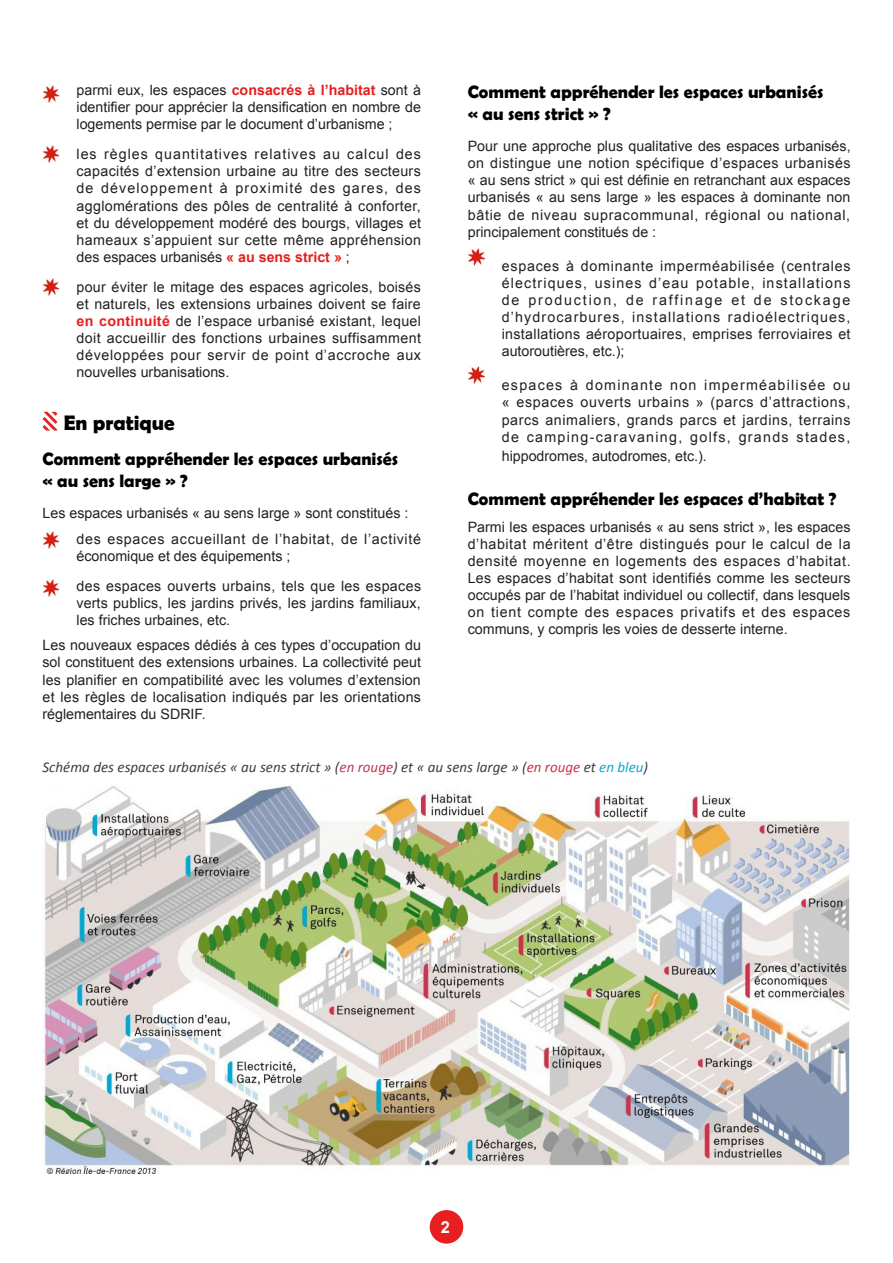
<style>
.page{position:relative;width:893px;height:1263px;background:#fff}
.page>*{position:absolute;margin:0;border:0;box-sizing:border-box;transform-origin:0 0}
.t1{font:700 21px "Berlin Sans FB Demi";color:#000}
.t2{font:700 18px "Berlin Sans FB Demi";color:#000}
.t3{font:700 16.5px "Arial";color:#fff}
.t4{font:italic 15px "Calibri";color:#3e3e3f}
.t5{font:14.25px/17.1px "Arial";color:#231f20;text-align:justify}
.t6{font:14.25px/17.1px "Arial";letter-spacing:.05em;color:#231f20}
.t7{font:14.25px "Arial";letter-spacing:.09em;color:#231f20}
.s1{font-weight:700;color:#e71f20}
.s2{color:#c23653}
.s3{color:#c9354b}
.s4{color:#13a7cd}
</style>
<div class="page">
<div style="left:430px;top:1210px;width:33px;height:33px;background:#e71f20;border-radius:50%"></div>
<img style="left:43px;top:786px;width:807px;height:388px">
<img style="left:43px;top:85px;width:17px;height:17px">
<img style="left:43px;top:278px;width:17px;height:17px">
<img style="left:43px;top:531px;width:17px;height:17px">
<img style="left:43px;top:580px;width:17px;height:17px">
<img style="left:468px;top:249px;width:17px;height:17px">
<img style="left:468px;top:367px;width:17px;height:17px">
<svg style="left:42px;top:411px;width:16px;height:20px"></svg>
<img style="left:43px;top:146px;width:17px;height:17px">
<p class="t5" style="left:77px;top:82px;width:346px">parmi eux, les espaces <span class="s1">consacrés à l’habitat</span> sont à identifier pour apprécier la densification en nombre de logements permise par le document d’urbanisme ;</p>
<p class="t5" style="left:77px;top:146px;width:346px">les règles quantitatives relatives au calcul des capacités d’extension urbaine au titre des secteurs de développement à proximité des gares, des agglomérations des pôles de centralité à conforter, et du développement modéré des bourgs, villages et hameaux s’appuient sur cette même appréhension des espaces urbanisés <span class="s1">« au sens strict »</span> ;</p>
<p class="t5" style="left:77px;top:278px;width:346px">pour éviter le mitage des espaces agricoles, boisés et naturels, les extensions urbaines doivent se faire <span class="s1">en continuité</span> de l’espace urbanisé existant, lequel doit accueillir des fonctions urbaines suffisamment développées pour servir de point d’accroche aux nouvelles urbanisations.</p>
<p class="t1" style="left:64px;top:410px;width:112px">En pratique</p>
<p class="t2" style="left:43px;top:448px;width:357px">Comment appréhender les espaces urbanisés</p>
<p class="t2" style="left:43px;top:470px;width:147px">« au sens large » ?</p>
<p class="t5" style="left:43px;top:505px;width:367px">Les espaces urbanisés « au sens large » sont constitués :</p>
<p class="t6" style="left:77px;top:530px;width:346px">des espaces accueillant de l’habitat, de l’activité économique et des équipements ;</p>
<p class="t5" style="left:77px;top:577px;width:346px">des espaces ouverts urbains, tels que les espaces verts publics, les jardins privés, les jardins familiaux, les friches urbaines, etc.</p>
<p class="t5" style="left:43px;top:637px;width:380px">Les nouveaux espaces dédiés à ces types d’occupation du sol constituent des extensions urbaines. La collectivité peut les planifier en compatibilité avec les volumes d’extension et les règles de localisation indiqués par les orientations réglementaires du SDRIF.</p>
<p class="t2" style="left:468px;top:81px;width:357px">Comment appréhender les espaces urbanisés</p>
<p class="t2" style="left:468px;top:103px;width:145px">« au sens strict » ?</p>
<p class="t5" style="left:468px;top:138px;width:384px">Pour une approche plus qualitative des espaces urbanisés, on distingue une notion spécifique d’espaces urbanisés</p>
<p class="t5" style="left:468px;top:172px;width:384px">« au sens strict » qui est définie en retranchant aux espaces urbanisés « au sens large » les espaces à dominante non bâtie de niveau supracommunal, régional ou national, principalement constitués de :</p>
<p class="t5" style="left:502px;top:257px;width:350px">espaces à dominante imperméabilisée (centrales électriques, usines d’eau potable, installations de production, de raffinage et de stockage d’hydrocarbures, installations radioélectriques, installations aéroportuaires, emprises ferroviaires et autoroutières, etc.);</p>
<p class="t7" style="left:502px;top:376px;width:350px">espaces à dominante non imperméabilisée ou</p>
<p class="t5" style="left:502px;top:394px;width:350px">« espaces ouverts urbains » (parcs d’attractions, parcs animaliers, grands parcs et jardins, terrains de camping-caravaning, golfs, grands stades,</p>
<p class="t5" style="left:502px;top:447px;width:207px">hippodromes, autodromes, etc.).</p>
<p class="t2" style="left:468px;top:488px;width:370px">Comment appréhender les espaces d’habitat ?</p>
<p class="t5" style="left:468px;top:518px;width:384px">Parmi les espaces urbanisés « au sens strict », les espaces d’habitat méritent d’être distingués pour le calcul de la densité moyenne en logements des espaces d’habitat.<br>Les espaces d’habitat sont identifiés comme les secteurs occupés par de l’habitat individuel ou collectif, dans lesquels on tient compte des espaces privatifs et des espaces communs, y compris les voies de desserte interne.</p>
<p class="t4" style="left:43px;top:757px;width:607px">Schéma des espaces urbanisés « au sens strict » (<span class="s2">en rouge</span>) et « au sens large » (<span class="s3">en rouge</span> et <span class="s4">en bleu</span>)</p>
<p class="t3" style="left:441px;top:1216px;width:11px">2</p>
</div>
